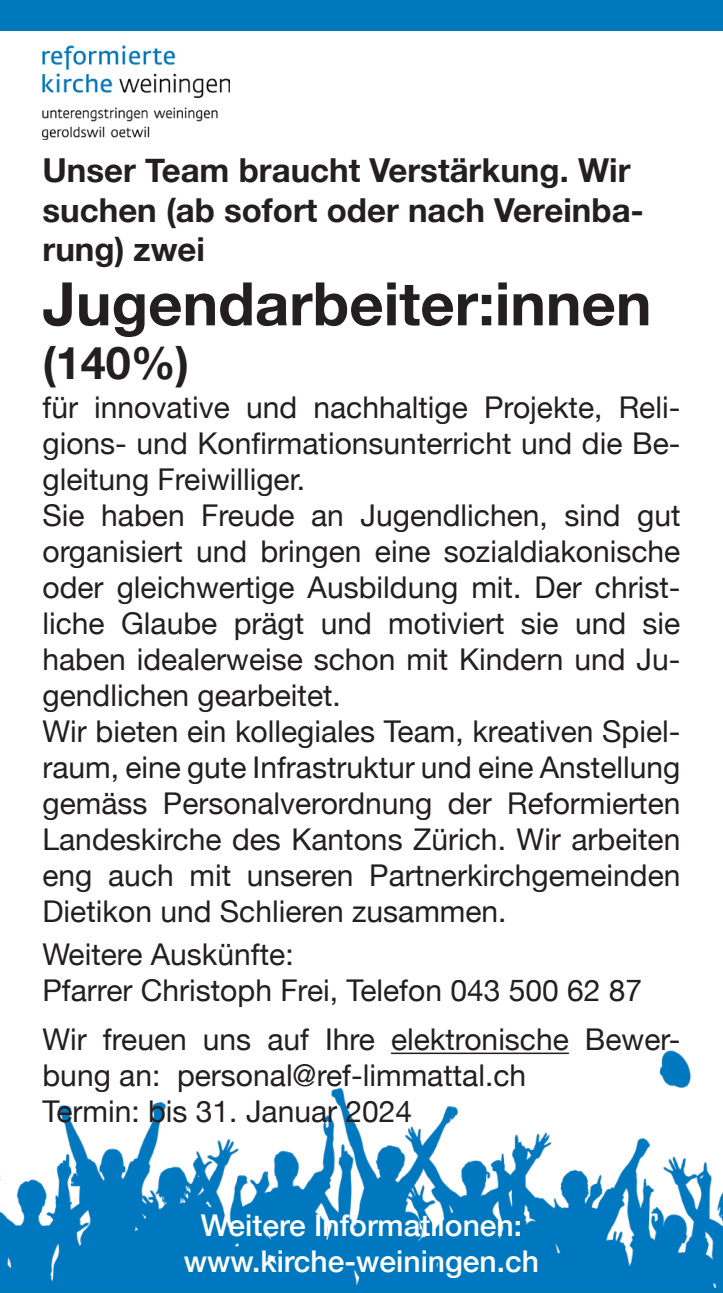
<style>
.page{position:relative;width:723px;height:1293px;background:#fff}
.page>*{position:absolute;margin:0;border:0;box-sizing:border-box;transform-origin:0 0}
.t1{font:700 60px "Helvetica Neue";color:#231f20}
.t2{font:700 45px "Helvetica Neue";color:#231f20}
.t3{font:700 33px/39.6px "Helvetica Neue";color:#231f20}
.t4{font:30px/36px "Helvetica Neue";color:#231f20;text-align:justify}
.t5{font:500 30px "Helvetica Neue";color:#fff}
</style>
<div class="page">
<img style="left:0;top:1050px;width:723px;height:238px">
<div style="left:0;top:1288px;width:723px;height:5px;background:#0079bc"></div>
<img style="left:43px;top:46px;width:187px;height:94px">
<div style="left:0;top:0;width:723px;height:31px;background:#0079bc"></div>
<hr style="left:391px;top:1052px;width:178px;height:2px;background:#231f20">
<p class="t3" style="left:43px;top:151px;width:603px">Unser Team braucht Verstärkung. Wir suchen (ab sofort oder nach Vereinba&shy;rung) zwei</p>
<p class="t1" style="left:43px;top:257px;width:610px">Jugendarbeiter:innen</p>
<p class="t2" style="left:43px;top:328px;width:148px">(140%)</p>
<p class="t4" style="left:43px;top:391px;width:639px">für innovative und nachhaltige Projekte, Reli&shy;gions- und Konfirmationsunterricht und die Be&shy;gleitung Freiwilliger.</p>
<p class="t4" style="left:43px;top:499px;width:639px">Sie haben Freude an Jugendlichen, sind gut organisiert und bringen eine sozialdiakonische oder gleichwertige Ausbildung mit. Der christ&shy;liche Glaube prägt und motiviert sie und sie haben idealerweise schon mit Kindern und Ju&shy;gendlichen gearbeitet.</p>
<p class="t4" style="left:43px;top:715px;width:639px">Wir bieten ein kollegiales Team, kreativen Spiel&shy;raum, eine gute Infrastruktur und eine Anstellung gemäss Personalverordnung der Reformierten Landeskirche des Kantons Zürich. Wir arbeiten eng auch mit unseren Partnerkirchgemeinden Dietikon und Schlieren zusammen.</p>
<p class="t4" style="left:43px;top:938px;width:253px">Weitere Auskünfte:</p>
<p class="t4" style="left:43px;top:974px;width:601px">Pfarrer Christoph Frei, Telefon 043 500 62 87</p>
<p class="t4" style="left:43px;top:1023px;width:639px">Wir freuen uns auf Ihre elektronische Bewer&shy;bung an: personal@ref-limmattal.ch</p>
<p class="t4" style="left:43px;top:1095px;width:371px">Termin: bis 31. Januar 2024</p>
<p class="t5" style="left:201px;top:1201px;width:323px">Weitere Informatiionen:</p>
<p class="t5" style="left:184px;top:1237px;width:357px">www.kirche-weiningen.ch</p>
</div>
